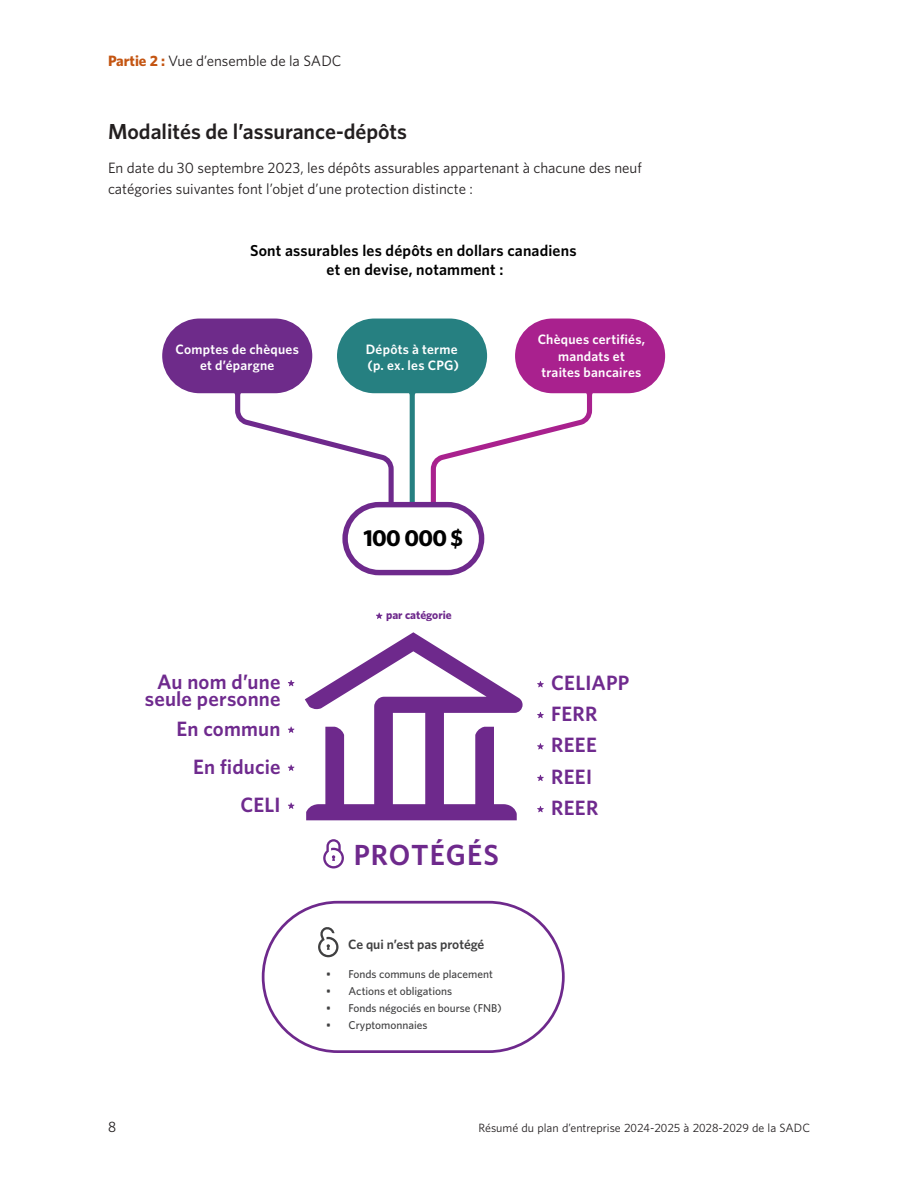
<style>
.page{position:relative;width:918px;height:1188px;background:#fff}
.page>*{position:absolute;margin:0;border:0;box-sizing:border-box;transform-origin:0 0}
.t1{font:600 29.1px "Whitney";letter-spacing:.04em;color:#6e298c}
.t2{font:700 23.1px "Whitney";letter-spacing:-.025em;color:#000}
.t3{font:600 21.75px "Whitney";color:#231f20}
.t4{font:600 20.7px/31.2px "Whitney";letter-spacing:.01em;color:#6f2a8e;text-align:center}
.t5{font:600 15.9px/19px "Whitney";letter-spacing:.01em;color:#000;text-align:center}
.t6{font:15px/21px "Whitney";color:#231f20}
.t7{font:600 13.65px/16.4px "Whitney";letter-spacing:.02em;color:#fff;text-align:center}
.t8{font:600 13.5px "Whitney";color:#404041}
.t9{font:12px "Whitney";color:#231f20}
.t10{font:700 11.55px "Whitney";color:#6e298c}
.t11{font:500 11.4px "Whitney";color:#404041}
.s1{font-weight:700;color:#c45512}
</style>
<div class="page">
<svg style="left:229px;top:390px;width:369px;height:130px"></svg>
<div style="left:337px;top:319px;width:150px;height:74px;background:#268081;border-radius:37px"></div>
<div style="left:515px;top:319px;width:150px;height:74px;background:#a9218e;border-radius:37px"></div>
<div style="left:162px;top:319px;width:150px;height:74px;background:#6e2b8a;border-radius:37px"></div>
<div style="left:345px;top:505px;width:137px;height:68px;background:#fff;border-radius:34px"></div>
<div style="left:342px;top:502px;width:142px;height:73px;border:5px solid #6e298c;border-radius:34px"></div>
<div style="left:262px;top:901px;width:303px;height:152px;border:3px solid #6e298c;border-radius:75px"></div>
<svg style="left:305px;top:632px;width:218px;height:188px"></svg>
<svg style="left:318px;top:927px;width:21px;height:30px"></svg>
<svg style="left:288px;top:680px;width:6px;height:6px"></svg>
<svg style="left:288px;top:765px;width:6px;height:6px"></svg>
<svg style="left:288px;top:803px;width:6px;height:6px"></svg>
<svg style="left:537px;top:681px;width:7px;height:6px"></svg>
<svg style="left:537px;top:712px;width:7px;height:6px"></svg>
<svg style="left:537px;top:743px;width:7px;height:7px"></svg>
<svg style="left:537px;top:775px;width:7px;height:6px"></svg>
<svg style="left:537px;top:806px;width:7px;height:6px"></svg>
<svg style="left:288px;top:727px;width:6px;height:6px"></svg>
<svg style="left:376px;top:613px;width:6px;height:6px"></svg>
<svg style="left:323px;top:839px;width:21px;height:29px"></svg>
<p class="t6" style="left:108px;top:50px;width:235px"><span class="s1">Partie 2 :</span> Vue d’ensemble de la SADC</p>
<h2 class="t3" style="left:108px;top:117px;width:301px">Modalités de l’assurance-dépôts</h2>
<p class="t6" style="left:108px;top:157px;width:535px">En date du 30 septembre 2023, les dépôts assurables appartenant à chacune des neuf catégories suivantes font l’objet d’une protection distincte :</p>
<p class="t5" style="left:250px;top:241px;width:328px">Sont assurables les dépôts en dollars canadiens et en devise, notamment :</p>
<p class="t7" style="left:176px;top:340px;width:125px">Comptes de chèques et d’épargne</p>
<p class="t7" style="left:366px;top:340px;width:95px;text-align:left">Dépôts à terme (p. ex. les CPG)</p>
<p class="t7" style="left:538px;top:331px;width:109px">Chèques certifiés, mandats et traites bancaires</p>
<p class="t2" style="left:363px;top:523px;width:101px">100 000 $</p>
<p class="t4" style="left:145px;top:672px;width:137px;line-height:17.7px">Au nom d’une seule personne</p>
<p class="t4" style="left:176px;top:712px;width:106px">En commun</p>
<p class="t4" style="left:193px;top:747px;width:89px;line-height:38px;text-align:right">En fiducie<br>CELI</p>
<p class="t10" style="left:386px;top:607px;width:67px">par catégorie</p>
<p class="t1" style="left:354px;top:835px;width:147px">PROTÉGÉS</p>
<p class="t8" style="left:348px;top:935px;width:138px">Ce qui n’est pas protégé</p>
<p class="t11" style="left:326px;top:966px;width:168px">• Fonds communs de placement</p>
<p class="t11" style="left:326px;top:983px;width:127px">• Actions et obligations</p>
<p class="t11" style="left:326px;top:1001px;width:177px">• Fonds négociés en bourse (FNB)</p>
<p class="t11" style="left:326px;top:1018px;width:103px">• Cryptomonnaies</p>
<p class="t4" style="left:551px;top:667px;width:79px;text-align:left">CELIAPP<br>FERR<br>REEE<br>REEI<br>REER</p>
<p class="t6" style="left:108px;top:1116px;width:10px">8</p>
<p class="t9" style="left:479px;top:1120px;width:333px">Résumé du plan d’entreprise 2024-2025 à 2028-2029 de la SADC</p>
</div>
